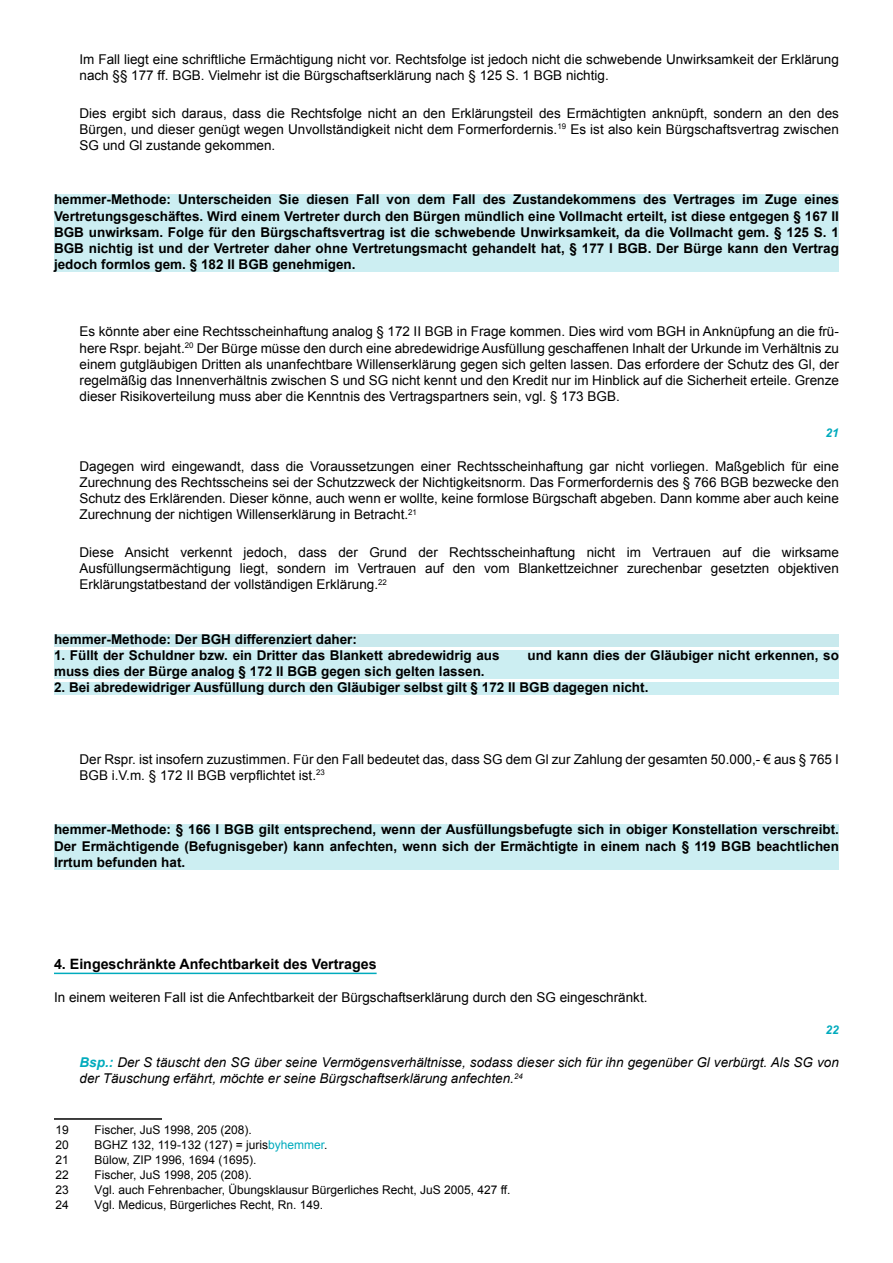
<style>
.page{position:relative;width:893px;height:1263px;background:#fff}
.page>*{position:absolute;margin:0;border:0;box-sizing:border-box;transform-origin:0 0}
.t1{font:700 14.25px "Arial";color:#000}
.t2{font:13.5px/16.2px "Arial";color:#000;text-align:justify}
.t3{font:700 13.5px/16.2px "Arial";color:#000;text-align:justify}
.t4{font:italic 13.5px/16.2px "Arial";color:#000}
.t5{font:12px "Arial";color:#000}
.t6{font:italic 700 12px "Arial";color:#00abbd}
.s1{font-weight:700;color:#00abbd}
.s2{color:#00abbd}
</style>
<div class="page">
<div style="left:54px;top:195px;width:785px;height:77px;background:#cceef2"></div>
<div style="left:54px;top:634px;width:785px;height:12px;background:#c9e9ed"></div>
<div style="left:54px;top:650px;width:785px;height:29px;background:#cceef2"></div>
<div style="left:54px;top:682px;width:785px;height:13px;background:#cceef2"></div>
<div style="left:54px;top:824px;width:785px;height:45px;background:#cceef2"></div>
<hr style="left:54px;top:973px;width:323px;height:1px;background:#00abbd">
<hr style="left:54px;top:1118px;width:108px;height:2px;background:#000">
<p class="t2" style="left:80px;top:51px;width:761px">Im Fall liegt eine schriftliche Ermächtigung nicht vor. Rechtsfolge ist jedoch nicht die schwebende Unwirksamkeit der Erklärung nach §§ 177 ff. BGB. Vielmehr ist die Bürgschaftserklärung nach § 125 S. 1 BGB nichtig.</p>
<p class="t2" style="left:80px;top:105px;width:761px">Dies ergibt sich daraus, dass die Rechtsfolge nicht an den Erklärungsteil des Ermächtigten anknüpft, sondern an den des Bürgen, und dieser genügt wegen Unvollständigkeit nicht dem Formerfordernis.<sup>19</sup> Es ist also kein Bürgschaftsvertrag zwischen SG und Gl zustande gekommen.</p>
<p class="t3" style="left:54px;top:192px;width:786px">hemmer-Methode: Unterscheiden Sie diesen Fall von dem Fall des Zustandekommens des Vertrages im Zuge eines Vertretungsgeschäftes. Wird einem Vertreter durch den Bürgen mündlich eine Vollmacht erteilt, ist diese entgegen § 167 II BGB unwirksam. Folge für den Bürgschaftsvertrag ist die schwebende Unwirksamkeit, da die Vollmacht gem. § 125 S. 1<br>BGB nichtig ist und der Vertreter daher ohne Vertretungsmacht gehandelt hat, § 177 I BGB. Der Bürge kann den Vertrag jedoch formlos gem. § 182 II BGB genehmigen.</p>
<p class="t2" style="left:80px;top:324px;width:761px">Es könnte aber eine Rechtsscheinhaftung analog § 172 II BGB in Frage kommen. Dies wird vom BGH in Anknüpfung an die frü&shy;here Rspr. bejaht.<sup>20</sup> Der Bürge müsse den durch eine abredewidrige Ausfüllung geschaffenen Inhalt der Urkunde im Verhältnis zu einem gutgläubigen Dritten als unanfechtbare Willenserklärung gegen sich gelten lassen. Das erfordere der Schutz des Gl, der regelmäßig das Innenverhältnis zwischen S und SG nicht kennt und den Kredit nur im Hinblick auf die Sicherheit erteile. Grenze dieser Risikoverteilung muss aber die Kenntnis des Vertragspartners sein, vgl. § 173 BGB.</p>
<p class="t6" style="left:826px;top:425px;width:15px">21</p>
<p class="t2" style="left:80px;top:458px;width:761px">Dagegen wird eingewandt, dass die Voraussetzungen einer Rechtsscheinhaftung gar nicht vorliegen. Maßgeblich für eine Zurechnung des Rechtsscheins sei der Schutzzweck der Nichtigkeitsnorm. Das Formerfordernis des § 766 BGB bezwecke den Schutz des Erklärenden. Dieser könne, auch wenn er wollte, keine formlose Bürgschaft abgeben. Dann komme aber auch keine Zurechnung der nichtigen Willenserklärung in Betracht.<sup>21</sup></p>
<p class="t2" style="left:80px;top:544px;width:761px">Diese Ansicht verkennt jedoch, dass der Grund der Rechtsscheinhaftung nicht im Vertrauen auf die wirksame Ausfüllungsermächtigung liegt, sondern im Vertrauen auf den vom Blankettzeichner zurechenbar gesetzten objektiven Erklärungstatbestand der vollständigen Erklärung.<sup>22</sup></p>
<p class="t3" style="left:54px;top:631px;width:305px">hemmer-Methode: Der BGH differenziert daher:</p>
<p class="t3" style="left:54px;top:647px;width:447px">1. Füllt der Schuldner bzw. ein Dritter das Blankett abredewidrig aus</p>
<p class="t3" style="left:527px;top:647px;width:313px">und kann dies der Gläubiger nicht erkennen, so</p>
<p class="t3" style="left:54px;top:663px;width:432px">muss dies der Bürge analog § 172 II BGB gegen sich gelten lassen.</p>
<p class="t3" style="left:54px;top:680px;width:596px">2. Bei abredewidriger Ausfüllung durch den Gläubiger selbst gilt § 172 II BGB dagegen nicht.</p>
<p class="t2" style="left:80px;top:751px;width:761px">Der Rspr. ist insofern zuzustimmen. Für den Fall bedeutet das, dass SG dem Gl zur Zahlung der gesamten 50.000,- € aus § 765 I<br>BGB i.V.m. § 172 II BGB verpflichtet ist.<sup>23</sup></p>
<p class="t3" style="left:54px;top:822px;width:786px">hemmer-Methode: § 166 I BGB gilt entsprechend, wenn der Ausfüllungsbefugte sich in obiger Konstellation verschreibt.<br>Der Ermächtigende (Befugnisgeber) kann anfechten, wenn sich der Ermächtigte in einem nach § 119 BGB beachtlichen Irrtum befunden hat.</p>
<p class="t1" style="left:54px;top:954px;width:324px">4. Eingeschränkte Anfechtbarkeit des Vertrages</p>
<p class="t2" style="left:54px;top:989px;width:595px">In einem weiteren Fall ist die Anfechtbarkeit der Bürgschaftserklärung durch den SG eingeschränkt.</p>
<p class="t6" style="left:826px;top:1022px;width:15px">22</p>
<p class="t4" style="left:80px;top:1054px;width:761px"><span class="s1">Bsp.:</span> Der S täuscht den SG über seine Vermögensverhältnisse, sodass dieser sich für ihn gegenüber Gl verbürgt. Als SG von der Täuschung erfährt, möchte er seine Bürgschaftserklärung anfechten.<sup>24</sup></p>
<p class="t5" style="left:56px;top:1122px;width:15px">19</p>
<p class="t5" style="left:94px;top:1122px;width:159px">Fischer, JuS 1998, 205 (208).</p>
<p class="t5" style="left:56px;top:1137px;width:15px">20</p>
<p class="t5" style="left:94px;top:1137px;width:234px">BGHZ 132, 119-132 (127) = juris<span class="s2">byhemmer</span>.</p>
<p class="t5" style="left:56px;top:1152px;width:15px">21</p>
<p class="t5" style="left:95px;top:1152px;width:163px">Bülow, ZIP 1996, 1694 (1695).</p>
<p class="t5" style="left:56px;top:1167px;width:15px">22</p>
<p class="t5" style="left:95px;top:1167px;width:159px">Fischer, JuS 1998, 205 (208).</p>
<p class="t5" style="left:56px;top:1182px;width:15px">23</p>
<p class="t5" style="left:95px;top:1182px;width:418px">Vgl. auch Fehrenbacher, Übungsklausur Bürgerliches Recht, JuS 2005, 427 ff.</p>
<p class="t5" style="left:56px;top:1197px;width:15px">24</p>
<p class="t5" style="left:95px;top:1197px;width:230px">Vgl. Medicus, Bürgerliches Recht, Rn. 149.</p>
</div>
